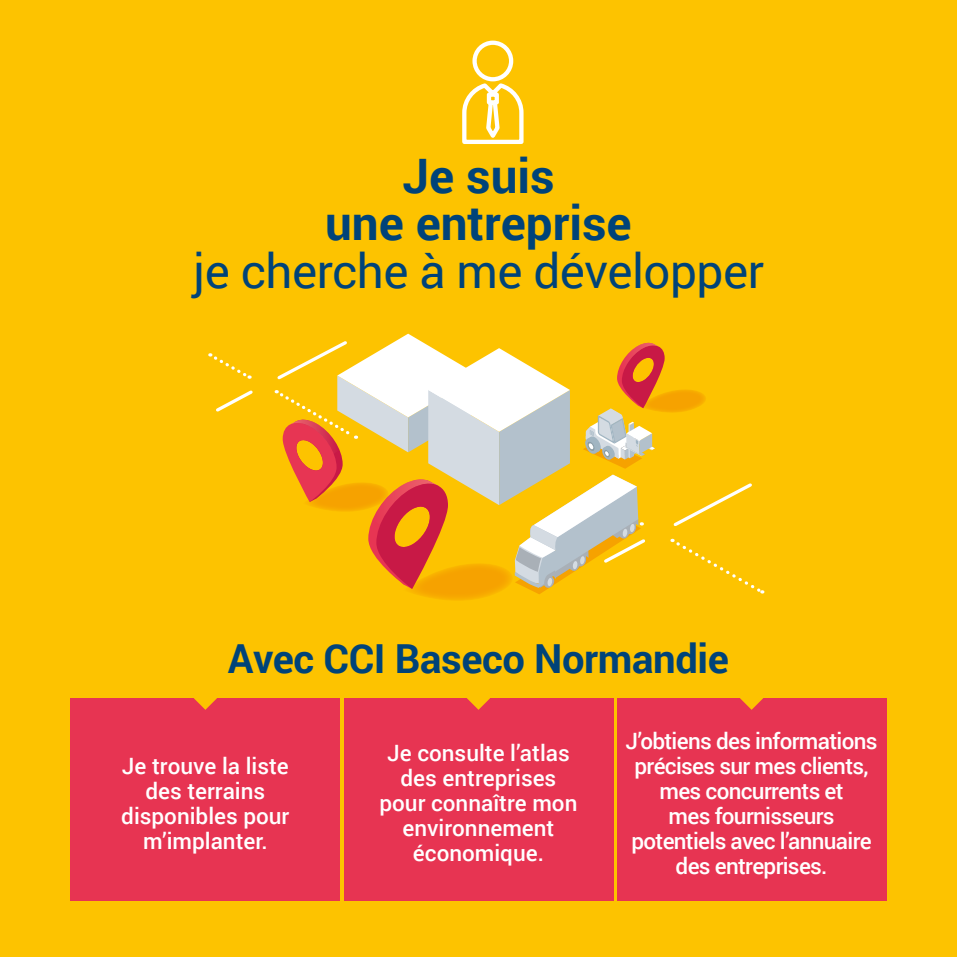
<style>
.page{position:relative;width:957px;height:957px;background:#fdc300}
.page>*{position:absolute;margin:0;border:0;box-sizing:border-box;transform-origin:0 0}
.t1{font:47.5px "Roboto";letter-spacing:-.01em;color:#004379}
.t2{font:700 47.5px/47.5px "Roboto";color:#004379;text-align:center}
.t3{font:700 40px "Roboto";letter-spacing:-.01em;color:#004379}
.t4{font:500 22.5px/25px "Roboto";color:#fff;text-align:center}
.t5{font:500 22.5px/25px "Roboto";letter-spacing:-.03em;color:#fff;text-align:center}
</style>
<div class="page">
<svg style="left:216px;top:390px;width:37px;height:22px"></svg>
<svg style="left:210px;top:353px;width:41px;height:26px"></svg>
<svg style="left:275px;top:334px;width:488px;height:266px"></svg>
<div style="left:71px;top:698px;width:269px;height:202px;background:#e73452"></div>
<div style="left:344px;top:698px;width:269px;height:202px;background:#e73452"></div>
<div style="left:617px;top:698px;width:269px;height:202px;background:#e73452"></div>
<svg style="left:194px;top:698px;width:23px;height:12px"></svg>
<svg style="left:467px;top:698px;width:23px;height:12px"></svg>
<svg style="left:740px;top:698px;width:23px;height:12px"></svg>
<svg style="left:462px;top:40px;width:62px;height:104px"></svg>
<h1 class="t2" style="left:325px;top:150px;width:308px">Je suis<br>une entreprise</h1>
<h1 class="t1" style="left:193px;top:238px;width:572px">je cherche à me développer</h1>
<h2 class="t3" style="left:228px;top:631px;width:502px">Avec CCI Baseco Normandie</h2>
<p class="t4" style="left:121px;top:752px;width:170px">Je trouve la liste des terrains disponibles pour m’implanter.</p>
<p class="t4" style="left:379px;top:739px;width:199px">Je consulte l’atlas des entreprises pour connaître mon environnement économique.</p>
<p class="t5" style="left:625px;top:727px;width:253px">J’obtiens des informations précises sur mes clients, mes concurrents et<br>mes fournisseurs potentiels avec l’annuaire des entreprises.</p>
</div>
